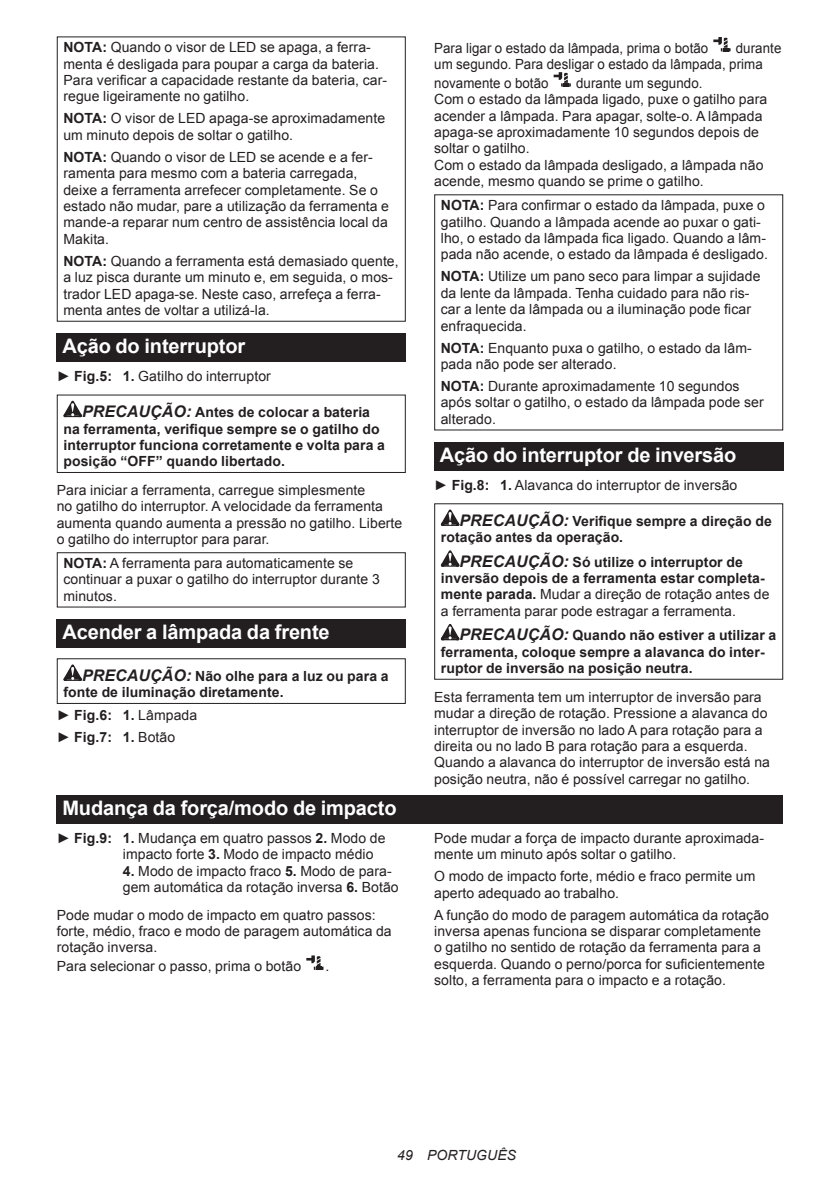
<style>
.page{position:relative;width:840px;height:1191px;background:#fff}
.page>*{position:absolute;margin:0;border:0;box-sizing:border-box;transform-origin:0 0}
.t1{font:700 20px "Arial";letter-spacing:-.01em;color:#fff}
.t2{font:14px/16.4px "Arial";letter-spacing:.005em;color:#231f20}
.t3{font:700 14px/16.4px "Arial";letter-spacing:.005em;color:#231f20}
.t4{font:14px/16.4px "Arial";letter-spacing:.005em;color:#231f20;scale:.95 1}
.t5{font:italic 14px "Arial";letter-spacing:.005em;color:#231f20}
.s1{font-weight:700}
.s2{font-style:italic;font-size:16px}
.s3{font-weight:400}
</style>
<div class="page">
<div style="left:57px;top:36px;width:348px;height:286px;border:1px solid #231f20"></div>
<div style="left:57px;top:333px;width:348px;height:28px;background:#231f20"></div>
<svg style="left:63px;top:401px;width:19px;height:16px"></svg>
<div style="left:57px;top:394px;width:348px;height:79px;border:1px solid #231f20"></div>
<div style="left:57px;top:552px;width:348px;height:55px;border:1px solid #231f20"></div>
<div style="left:57px;top:619px;width:348px;height:28px;background:#231f20"></div>
<svg style="left:63px;top:664px;width:19px;height:17px"></svg>
<div style="left:57px;top:658px;width:348px;height:46px;border:1px solid #231f20"></div>
<svg style="left:713px;top:37px;width:17px;height:15px"></svg>
<svg style="left:553px;top:72px;width:17px;height:15px"></svg>
<div style="left:434px;top:442px;width:348px;height:28px;background:#231f20"></div>
<svg style="left:440px;top:509px;width:19px;height:17px"></svg>
<svg style="left:440px;top:550px;width:19px;height:17px"></svg>
<svg style="left:440px;top:624px;width:19px;height:16px"></svg>
<div style="left:434px;top:503px;width:348px;height:177px;border:1px solid #231f20"></div>
<div style="left:57px;top:795px;width:725px;height:28px;background:#231f20"></div>
<svg style="left:306px;top:955px;width:17px;height:15px"></svg>
<p class="t2" style="left:63px;top:39px;width:325px"><span class="s1">NOTA:</span> Quando o visor de LED se apaga, a ferra&shy;menta é desligada para poupar a carga da bateria.<br>Para verificar a capacidade restante da bateria, car&shy;regue ligeiramente no gatilho.</p>
<p class="t2" style="left:63px;top:110px;width:323px"><span class="s1">NOTA:</span> O visor de LED apaga-se aproximadamente um minuto depois de soltar o gatilho.</p>
<p class="t2" style="left:63px;top:149px;width:327px"><span class="s1">NOTA:</span> Quando o visor de LED se acende e a fer&shy;ramenta para mesmo com a bateria carregada, deixe a ferramenta arrefecer completamente. Se o estado não mudar, pare a utilização da ferramenta e mande-a reparar num centro de assistência local da Makita.</p>
<p class="t2" style="left:63px;top:253px;width:336px"><span class="s1">NOTA:</span> Quando a ferramenta está demasiado quente, a luz pisca durante um minuto e, em seguida, o mos&shy;trador LED apaga-se. Neste caso, arrefeça a ferra&shy;menta antes de voltar a utilizá-la.</p>
<h1 class="t1" style="left:62px;top:333px;width:184px">Ação do interruptor</h1>
<p class="t2" style="left:57px;top:368px;width:215px">► <span class="s1">Fig.5: 1.</span> Gatilho do interruptor</p>
<p class="t3" style="left:63px;top:404px;width:323px;text-indent:19px"><span class="s2">PRECAUÇÃO:</span> Antes de colocar a bateria na ferramenta, verifique sempre se o gatilho do interruptor funciona corretamente e volta para a posição “OFF” quando libertado.</p>
<p class="t2" style="left:57px;top:482px;width:347px">Para iniciar a ferramenta, carregue simplesmente<br>no gatilho do interruptor. A velocidade da ferramenta aumenta quando aumenta a pressão no gatilho. Liberte o gatilho do interruptor para parar.</p>
<p class="t2" style="left:63px;top:555px;width:318px"><span class="s1">NOTA:</span> A ferramenta para automaticamente se continuar a puxar o gatilho do interruptor durante 3 minutos.</p>
<h1 class="t1" style="left:62px;top:618px;width:268px">Acender a lâmpada da frente</h1>
<p class="t3" style="left:63px;top:668px;width:326px;text-indent:19px"><span class="s2">PRECAUÇÃO:</span> Não olhe para a luz ou para a fonte de iluminação diretamente.</p>
<p class="t3" style="left:57px;top:705px;width:142px;line-height:22px"><span class="s3">►</span> Fig.6: 1. <span class="s3">Lâmpada ►</span> Fig.7: 1. <span class="s3">Botão</span></p>
<h1 class="t1" style="left:62px;top:794px;width:335px">Mudança da força/modo de impacto</h1>
<p class="t2" style="left:123px;top:830px;width:264px;text-indent:-66px">► <span class="s1">Fig.9: 1.</span> Mudança em quatro passos <span class="s1">2.</span> Modo de impacto forte <span class="s1">3.</span> Modo de impacto médio</p>
<p class="t2" style="left:123px;top:862px;width:277px"><span class="s1">4.</span> Modo de impacto fraco <span class="s1">5.</span> Modo de para&shy;gem automática da rotação inversa <span class="s1">6.</span> Botão</p>
<p class="t2" style="left:57px;top:906px;width:336px">Pode mudar o modo de impacto em quatro passos: forte, médio, fraco e modo de paragem automática da rotação inversa.</p>
<p class="t2" style="left:57px;top:958px;width:246px">Para selecionar o passo, prima o botão</p>
<p class="t2" style="left:325px;top:958px;width:5px">.</p>
<p class="t4" style="left:434px;top:40px;width:290px">Para ligar o estado da lâmpada, prima o botão</p>
<p class="t4" style="left:434px;top:40px;width:367px;text-indent:301px">durante um segundo. Para desligar o estado da lâmpada, prima</p>
<p class="t4" style="left:434px;top:75px;width:122px">novamente o botão</p>
<p class="t4" style="left:434px;top:75px;width:352px;text-indent:142px">durante um segundo.<br>Com o estado da lâmpada ligado, puxe o gatilho para acender a lâmpada. Para apagar, solte-o. A lâmpada apaga-se aproximadamente 10 segundos depois de soltar o gatilho.<br>Com o estado da lâmpada desligado, a lâmpada não acende, mesmo quando se prime o gatilho.</p>
<p class="t2" style="left:440px;top:197px;width:328px"><span class="s1">NOTA:</span> Para confirmar o estado da lâmpada, puxe o gatilho. Quando a lâmpada acende ao puxar o gati&shy;lho, o estado da lâmpada fica ligado. Quando a lâm&shy;pada não acende, o estado da lâmpada é desligado.</p>
<p class="t2" style="left:440px;top:268px;width:321px"><span class="s1">NOTA:</span> Utilize um pano seco para limpar a sujidade da lente da lâmpada. Tenha cuidado para não ris&shy;car a lente da lâmpada ou a iluminação pode ficar enfraquecida.</p>
<p class="t2" style="left:440px;top:340px;width:312px"><span class="s1">NOTA:</span> Enquanto puxa o gatilho, o estado da lâm&shy;pada não pode ser alterado.</p>
<p class="t2" style="left:440px;top:378px;width:324px"><span class="s1">NOTA:</span> Durante aproximadamente 10 segundos após soltar o gatilho, o estado da lâmpada pode ser alterado.</p>
<h1 class="t1" style="left:439px;top:441px;width:298px">Ação do interruptor de inversão</h1>
<p class="t2" style="left:434px;top:476px;width:304px">► <span class="s1">Fig.8: 1.</span> Alavanca do interruptor de inversão</p>
<p class="t3" style="left:440px;top:513px;width:332px;text-indent:19px"><span class="s2">PRECAUÇÃO:</span> Verifique sempre a direção de rotação antes da operação.</p>
<p class="t3" style="left:440px;top:554px;width:330px;text-indent:19px"><span class="s2">PRECAUÇÃO:</span> Só utilize o interruptor de inversão depois de a ferramenta estar completa&shy;mente parada. <span class="s3">Mudar a direção de rotação antes de a ferramenta parar pode estragar a ferramenta.</span></p>
<p class="t3" style="left:440px;top:627px;width:337px;text-indent:19px"><span class="s2">PRECAUÇÃO:</span> Quando não estiver a utilizar a ferramenta, coloque sempre a alavanca do inter&shy;ruptor de inversão na posição neutra.</p>
<p class="t2" style="left:434px;top:689px;width:337px">Esta ferramenta tem um interruptor de inversão para mudar a direção de rotação. Pressione a alavanca do interruptor de inversão no lado A para rotação para a direita ou no lado B para rotação para a esquerda.<br>Quando a alavanca do interruptor de inversão está na posição neutra, não é possível carregar no gatilho.</p>
<p class="t2" style="left:434px;top:830px;width:331px">Pode mudar a força de impacto durante aproximada&shy;mente um minuto após soltar o gatilho.</p>
<p class="t2" style="left:434px;top:868px;width:322px">O modo de impacto forte, médio e fraco permite um aperto adequado ao trabalho.</p>
<p class="t2" style="left:434px;top:906px;width:336px">A função do modo de paragem automática da rotação inversa apenas funciona se disparar completamente o gatilho no sentido de rotação da ferramenta para a esquerda. Quando o perno/porca for suficientemente solto, a ferramenta para o impacto e a rotação.</p>
<p class="t5" style="left:397px;top:1146px;width:120px">49 PORTUGUÊS</p>
</div>
